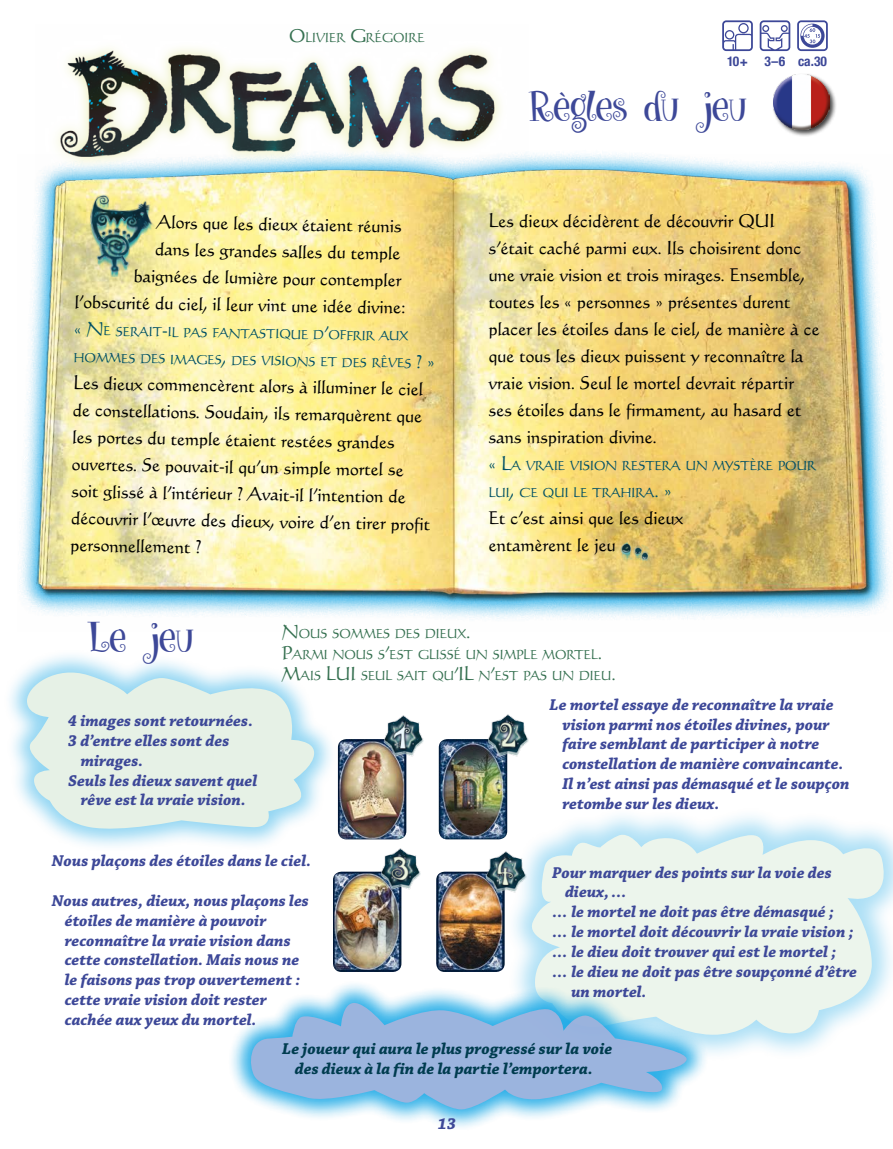
<style>
.page{position:relative;width:893px;height:1149px;background:#fff}
.page>*{position:absolute;margin:0;border:0;box-sizing:border-box;transform-origin:0 0}
.t1{font:42px "give me some sugar";letter-spacing:-.01em;color:#3d4898}
.t2{font:18px/27px "Codex";color:#000}
.t3{font:18px "Codex";color:#357050}
.t4{font:italic 700 16.5px/19.8px "Chaparral Pro";color:#3d4898}
.t5{font:italic 700 16.5px/19.8px "Chaparral Pro";letter-spacing:.015em;color:#003c4f;text-align:center}
.t6{font:700 condensed 13.5px "Helvetica Neue";color:#3d4898}
.t7{font:12.6px/27px "Codex";color:#005065}
.t8{font:12.6px/21px "Codex";color:#357050}
.s1{font-size:18px}
.s2{font-size:12.6px}
</style>
<div class="page">
<img style="left:338px;top:739px;width:68px;height:100px">
<img style="left:439px;top:739px;width:68px;height:100px">
<img style="left:333px;top:871px;width:68px;height:98px">
<img style="left:436px;top:871px;width:68px;height:98px">
<img style="left:485px;top:853px;width:19px;height:39px">
<div style="left:3px;top:648px;width:335px;height:204px;background:#009fe3;opacity:.81"></div>
<svg style="left:22px;top:664px;width:292px;height:168px;background:#dfefeb"></svg>
<div style="left:504px;top:806px;width:389px;height:256px;background:#009fe3;opacity:.84"></div>
<svg style="left:526px;top:830px;width:367px;height:204px;background:#e6f3ef"></svg>
<svg style="left:231px;top:969px;width:481px;height:159px"></svg>
<svg style="left:248px;top:1002px;width:444px;height:107px;background:#9ac0e4"></svg>
<img style="left:19px;top:155px;width:872px;height:465px">
<img style="left:383px;top:715px;width:41px;height:41px">
<img style="left:488px;top:714px;width:40px;height:42px">
<img style="left:380px;top:848px;width:41px;height:41px">
<div style="left:772px;top:73px;width:65px;height:64px;background:#000;opacity:.75"></div>
<img style="left:774px;top:74px;width:55px;height:56px">
<img style="left:36px;top:48px;width:492px;height:143px">
<img style="left:74px;top:186px;width:83px;height:93px">
<img style="left:610px;top:538px;width:53px;height:36px">
<svg style="left:797px;top:20px;width:31px;height:31px"></svg>
<svg style="left:760px;top:20px;width:30px;height:31px"></svg>
<svg style="left:722px;top:20px;width:31px;height:31px"></svg>
<p class="t8" style="left:289px;top:28px;width:137px"><span class="s1">O</span>livier <span class="s1">G</span>régoire</p>
<p class="t2" style="left:158px;top:208px;width:246px;rotate:1deg">Alors que les dieux étaient réunis</p>
<p class="t2" style="left:156px;top:235px;width:247px;rotate:1deg">dans les grandes salles du temple</p>
<p class="t2" style="left:134px;top:262px;width:269px;rotate:1deg">baignées de lumière pour contempler</p>
<p class="t2" style="left:75px;top:288px;width:332px;rotate:1deg">l’obscurité du ciel, il leur vint une idée divine:</p>
<p class="t7" style="left:75px;top:317px;width:335px;rotate:1deg"><span class="s1">« N</span> e serait<span class="s1">-</span>il pas fantastique d<span class="s1">’</span>offrir aux homm</p>
<p class="t7" style="left:122px;top:345px;width:315px;rotate:1deg">es des im ag es<span class="s1">,</span> des v isions et des rêv es <span class="s1">? »</span></p>
<p class="t2" style="left:74px;top:369px;width:361px;rotate:1deg">Les dieux commencèrent alors à illuminer le ciel de constellations. Soudain, ils remarquèrent que les portes du temple étaient restées grandes ouvertes. Se pouvait-il qu’un simple mortel se soit glissé à l’intérieur ? Avait-il l’intention de découvrir l’œuvre des dieux, voire d’en tirer profit personnellement ?</p>
<p class="t6" style="left:727px;top:50px;width:101px">10+ 3–6 ca.30</p>
<h1 class="t1" style="left:528px;top:84px;width:220px">Règles du jeu</h1>
<p class="t2" style="left:489px;top:207px;width:332px">Les dieux décidèrent de découvrir QUI s’était caché parmi eux. Ils choisirent donc une vraie vision et trois mirages. Ensemble, toutes les « personnes » présentes durent placer les étoiles dans le ciel, de manière à ce que tous les dieux puissent y reconnaître la vraie vision. Seul le mortel devrait répartir ses étoiles dans le firmament, au hasard et sans inspiration divine.</p>
<p class="t7" style="left:489px;top:452px;width:329px"><span class="s1">« L</span>a vraie vision restera un mystère pour lui<span class="s1">,</span> ce qui le trahira<span class="s1">. »</span></p>
<p class="t2" style="left:489px;top:504px;width:196px">Et c’est ainsi que les dieux entamèrent le jeu</p>
<h1 class="t1" style="left:87px;top:614px;width:108px">Le jeu</h1>
<p class="t8" style="left:282px;top:622px;width:322px"><span class="s1">N</span>ous sommes des dieux<span class="s1">.<br>P</span>armi nous s<span class="s1">’</span>est glissé un simple mortel<span class="s1">.</span></p>
<p class="t3" style="left:282px;top:662px;width:55px">M<span class="s2">ais</span> LUI</p>
<p class="t8" style="left:361px;top:664px;width:256px">seul sait qu<span class="s1">’IL</span> n<span class="s1">’</span>est pas un dieu<span class="s1">.</span></p>
<p class="t4" style="left:68px;top:711px;width:187px">4 images sont retournées.</p>
<p class="t4" style="left:68px;top:731px;width:163px">3 d’entre elles sont des</p>
<p class="t4" style="left:81px;top:751px;width:64px">mirages.</p>
<p class="t4" style="left:68px;top:771px;width:191px">Seuls les dieux savent quel</p>
<p class="t4" style="left:81px;top:790px;width:166px">rêve est la vraie vision.</p>
<p class="t4" style="left:562px;top:695px;width:289px;text-indent:-13px">Le mortel essaye de reconnaître la vraie vision parmi nos étoiles divines, pour faire semblant de participer à notre constellation de manière convaincante.<br>Il n’est ainsi pas démasqué et le soupçon retombe sur les dieux.</p>
<p class="t4" style="left:52px;top:851px;width:261px">Nous plaçons des étoiles dans le ciel.</p>
<p class="t4" style="left:65px;top:891px;width:246px;text-indent:-13px">Nous autres, dieux, nous plaçons les étoiles de manière à pouvoir reconnaître la vraie vision dans cette constellation. Mais nous ne le faisons pas trop ouvertement : cette vraie vision doit rester cachée aux yeux du mortel.</p>
<p class="t4" style="left:552px;top:863px;width:281px">Pour marquer des points sur la voie des</p>
<p class="t4" style="left:565px;top:882px;width:63px">dieux,…</p>
<p class="t4" style="left:552px;top:902px;width:283px">… le mortel ne doit pas être démasqué ;</p>
<p class="t4" style="left:552px;top:922px;width:303px">… le mortel doit découvrir la vraie vision ;</p>
<p class="t4" style="left:552px;top:942px;width:285px">… le dieu doit trouver qui est le mortel ;</p>
<p class="t4" style="left:552px;top:962px;width:306px">… le dieu ne doit pas être soupçonné d’être</p>
<p class="t4" style="left:571px;top:981px;width:77px">un mortel.</p>
<p class="t5" style="left:282px;top:1039px;width:332px">Le joueur qui aura le plus progressé sur la voie des dieux à la fin de la partie l’emportera.</p>
<p class="t4" style="left:438px;top:1113px;width:20px">13</p>
</div>
